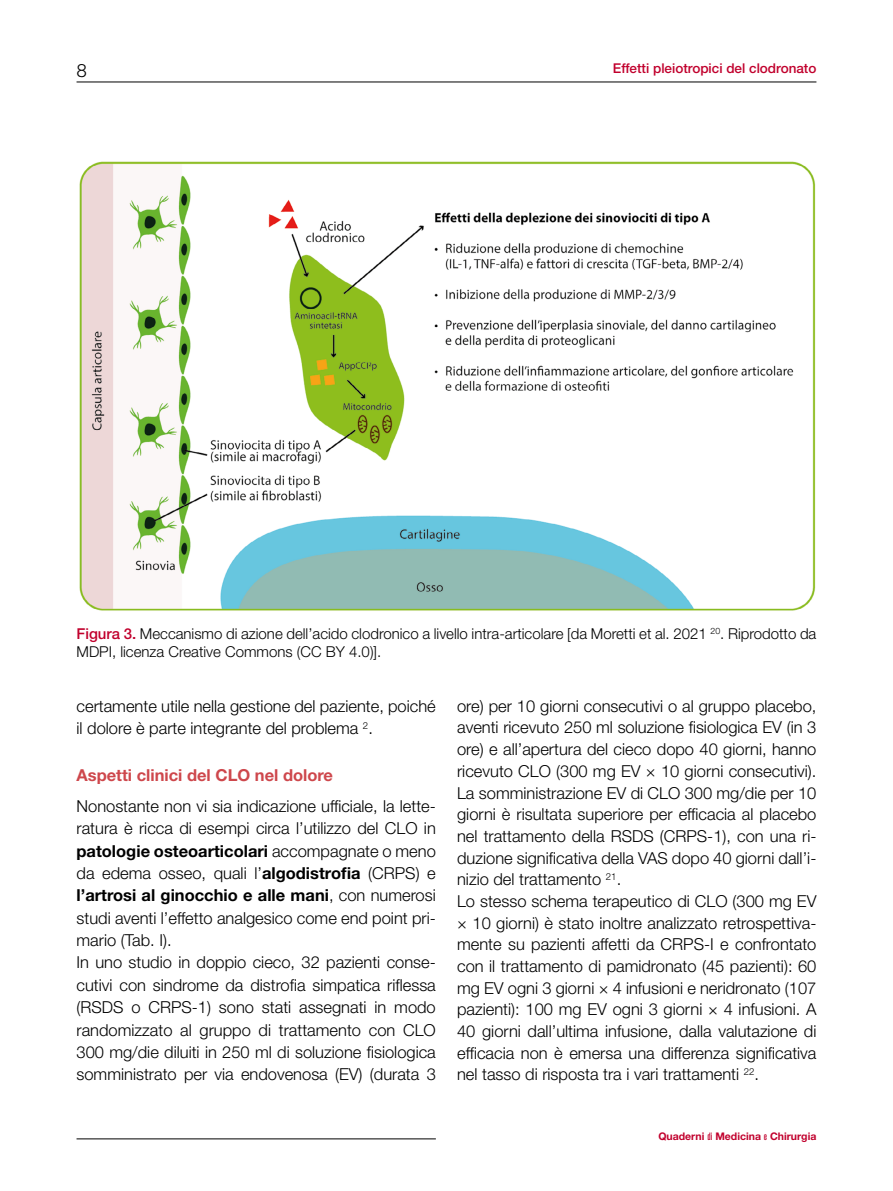
<style>
.page{position:relative;width:893px;height:1191px;background:#fff}
.page>*{position:absolute;margin:0;border:0;box-sizing:border-box;transform-origin:0 0}
.t1{font:300 18px "Akzidenz Grotesk BQ";color:#000}
.t2{font:300 16.5px/21.8px "Helvetica Neue LT Std";color:#000}
.t3{font:700 16.5px "Helvetica Neue LT Std";color:#ce474c}
.t4{font:300 15px/18px "Helvetica Neue LT Std";color:#000}
.t5{font:500 13.5px "Helvetica Neue LT Std";color:#c1002d}
.t6{font:700 10.5px "Helvetica Neue LT Std";color:#c1002d}
.s1{font-weight:500;color:#c1002d}
.s2{font-weight:700}
.s3{font-family:"Akzidenz Grotesk BQ Md Cnd Alt";font-weight:400}
</style>
<div class="page">
<hr style="left:77px;top:82px;width:739px;height:1px;background:#000">
<hr style="left:77px;top:1138px;width:359px;height:1px;background:#000">
<img style="left:79px;top:161px;width:737px;height:450px">
<p class="t1" style="left:77px;top:60px;width:12px">8</p>
<p class="t5" style="left:613px;top:60px;width:205px">Effetti pleiotropici del clodronato</p>
<p class="t4" style="left:77px;top:625px;width:741px"><span class="s1">Figura 3.</span> Meccanismo di azione dell’acido clodronico a livello intra-articolare [da Moretti et al. 2021 <sup>20</sup>. Riprodotto da<br>MDPI, licenza Creative Commons (CC BY 4.0)].</p>
<p class="t2" style="left:77px;top:694px;width:361px;line-height:22.4px">certamente utile nella gestione del paziente, poiché il dolore è parte integrante del problema <sup>2</sup>.</p>
<p class="t3" style="left:77px;top:765px;width:258px">Aspetti clinici del CLO nel dolore</p>
<p class="t2" style="left:77px;top:794px;width:361px;line-height:22.4px">Nonostante non vi sia indicazione ufficiale, la lette&shy;ratura è ricca di esempi circa l’utilizzo del CLO in <span class="s2">patologie osteoarticolari</span> accompagnate o meno da edema osseo, quali l’<span class="s2">algodistrofia</span> (CRPS) e <span class="s2">l’artrosi al ginocchio e alle mani</span>, con numerosi studi aventi l’effetto analgesico come end point pri&shy;mario (Tab. I).<br>In uno studio in doppio cieco, 32 pazienti conse&shy;cutivi con sindrome da distrofia simpatica riflessa (RSDS o CRPS-1) sono stati assegnati in modo randomizzato al gruppo di trattamento con CLO 300 mg/die diluiti in 250 ml di soluzione fisiologica somministrato per via endovenosa (EV) (durata 3</p>
<p class="t2" style="left:457px;top:694px;width:361px">ore) per 10 giorni consecutivi o al gruppo placebo, aventi ricevuto 250 ml soluzione fisiologica EV (in 3 ore) e all’apertura del cieco dopo 40 giorni, hanno ricevuto CLO (300 mg EV × 10 giorni consecutivi).<br>La somministrazione EV di CLO 300 mg/die per 10 giorni è risultata superiore per efficacia al placebo nel trattamento della RSDS (CRPS-1), con una ri&shy;duzione significativa della VAS dopo 40 giorni dall’i&shy;nizio del trattamento <sup>21</sup>.<br>Lo stesso schema terapeutico di CLO (300 mg EV × 10 giorni) è stato inoltre analizzato retrospettiva&shy;mente su pazienti affetti da CRPS-I e confrontato con il trattamento di pamidronato (45 pazienti): 60 mg EV ogni 3 giorni × 4 infusioni e neridronato (107 pazienti): 100 mg EV ogni 3 giorni × 4 infusioni. A 40 giorni dall’ultima infusione, dalla valutazione di efficacia non è emersa una differenza significativa nel tasso di risposta tra i vari trattamenti <sup>22</sup>.</p>
<p class="t6" style="left:658px;top:1129px;width:160px">Quaderni <span class="s3">di</span> Medicina <span class="s3">e</span> Chirurgia</p>
</div>
